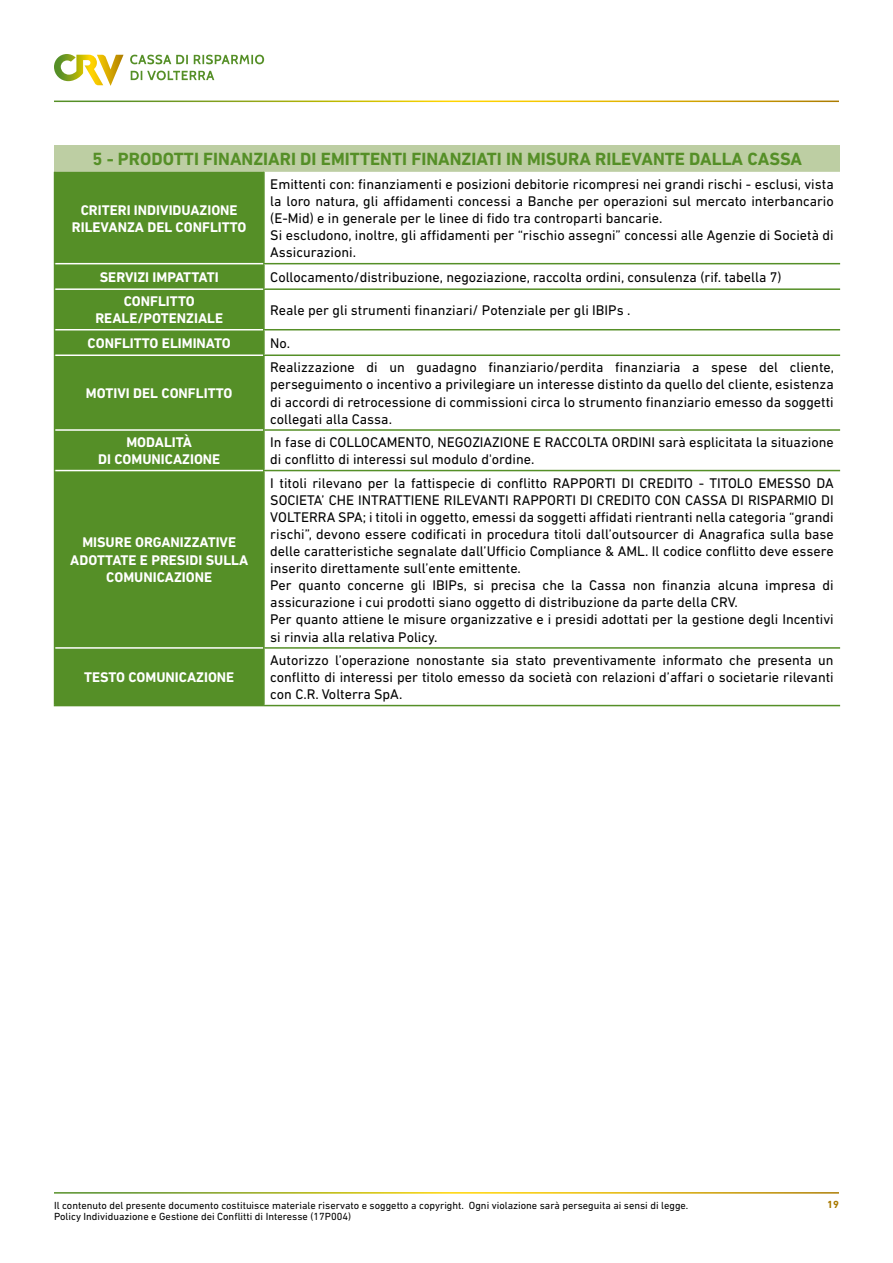
<style>
.page{position:relative;width:893px;height:1263px;background:#fff}
.page>*{position:absolute;margin:0;border:0;box-sizing:border-box;transform-origin:0 0}
.t1{font:700 18px "DIN Next LT Pro";color:#558f27}
.t2{font:14.25px/17.1px "DIN Next LT Pro";color:#000}
.t3{font:700 14.25px/17.1px "DIN Next LT Pro";color:#fff;text-align:center}
.t4{font:10.5px "DIN Next LT Pro";color:#000}
.t5{font:700 10.5px "DIN Next LT Pro";color:#a97a00}
</style>
<div class="page">
<svg style="left:54px;top:54px;width:70px;height:32px"></svg>
<svg style="left:130px;top:55px;width:134px;height:25px"></svg>
<div style="left:55px;top:146px;width:785px;height:26px;background:#bdcea3"></div>
<div style="left:55px;top:172px;width:208px;height:533px;background:#558f27"></div>
<svg style="left:265px;top:262px;width:575px;height:3px"></svg>
<svg style="left:265px;top:330px;width:575px;height:375px"></svg>
<hr style="left:263px;top:263px;width:577px;height:1px;background:#558f27">
<hr style="left:263px;top:288px;width:577px;height:2px;background:#558f27">
<hr style="left:54px;top:172px;width:1px;height:92px;background:#558f27">
<hr style="left:263px;top:172px;width:2px;height:91px;background:#558f27">
<svg style="left:54px;top:264px;width:1px;height:25px"></svg>
<hr style="left:263px;top:264px;width:2px;height:24px;background:#558f27">
<hr style="left:54px;top:289px;width:1px;height:41px;background:#558f27">
<hr style="left:263px;top:290px;width:2px;height:39px;background:#558f27">
<svg style="left:54px;top:330px;width:1px;height:25px"></svg>
<hr style="left:54px;top:355px;width:1px;height:75px;background:#558f27">
<hr style="left:54px;top:430px;width:1px;height:41px;background:#558f27">
<hr style="left:54px;top:471px;width:1px;height:177px;background:#558f27">
<hr style="left:54px;top:648px;width:1px;height:57px;background:#558f27">
<hr style="left:55px;top:263px;width:208px;height:1px;background:#fff">
<hr style="left:55px;top:288px;width:208px;height:2px;background:#fff">
<hr style="left:55px;top:329px;width:208px;height:1px;background:#fff">
<hr style="left:55px;top:354px;width:208px;height:2px;background:#fff">
<hr style="left:55px;top:429px;width:208px;height:2px;background:#fff">
<hr style="left:55px;top:470px;width:208px;height:1px;background:#fff">
<hr style="left:55px;top:647px;width:208px;height:2px;background:#fff">
<hr style="left:263px;top:330px;width:2px;height:24px;background:#558f27">
<hr style="left:263px;top:356px;width:2px;height:73px;background:#558f27">
<hr style="left:263px;top:431px;width:2px;height:39px;background:#558f27">
<hr style="left:263px;top:471px;width:2px;height:176px;background:#558f27">
<hr style="left:263px;top:649px;width:2px;height:56px;background:#558f27">
<hr style="left:263px;top:329px;width:577px;height:1px;background:#558f27">
<hr style="left:263px;top:354px;width:577px;height:2px;background:#558f27">
<hr style="left:263px;top:429px;width:577px;height:2px;background:#558f27">
<hr style="left:263px;top:470px;width:577px;height:1px;background:#558f27">
<hr style="left:263px;top:647px;width:577px;height:2px;background:#558f27">
<hr style="left:264px;top:705px;width:576px;height:1px;background:#558f27">
<hr style="left:54px;top:705px;width:210px;height:1px;background:#558f27">
<p class="t1" style="left:92px;top:149px;width:711px">5 - PRODOTTI FINANZIARI DI EMITTENTI FINANZIATI IN MISURA RILEVANTE DALLA CASSA</p>
<p class="t3" style="left:72px;top:201px;width:176px">CRITERI INDIVIDUAZIONE<br>RILEVANZA DEL CONFLITTO</p>
<p class="t2" style="left:270px;top:175px;width:565px">Emittenti con: finanziamenti e posizioni debitorie ricompresi nei grandi rischi - esclusi, vista la loro natura, gli affidamenti concessi a Banche per operazioni sul mercato interbancario (E-Mid) e in generale per le linee di fido tra controparti bancarie.<br>Si escludono, inoltre, gli affidamenti per “rischio assegni” concessi alle Agenzie di Società di Assicurazioni.</p>
<p class="t3" style="left:100px;top:268px;width:120px">SERVIZI IMPATTATI</p>
<p class="t2" style="left:270px;top:268px;width:513px">Collocamento/distribuzione, negoziazione, raccolta ordini, consulenza (rif. tabella 7)</p>
<p class="t3" style="left:95px;top:293px;width:129px">CONFLITTO<br>REALE/POTENZIALE</p>
<p class="t2" style="left:270px;top:301px;width:362px">Reale per gli strumenti finanziari/ Potenziale per gli IBIPs .</p>
<p class="t3" style="left:88px;top:334px;width:145px">CONFLITTO ELIMINATO</p>
<p class="t2" style="left:270px;top:334px;width:22px">No.</p>
<p class="t3" style="left:86px;top:385px;width:148px">MOTIVI DEL CONFLITTO</p>
<p class="t2" style="left:270px;top:359px;width:565px;text-align:justify">Realizzazione di un guadagno finanziario/perdita finanziaria a spese del cliente, perseguimento o incentivo a privilegiare un interesse distinto da quello del cliente, esistenza di accordi di retrocessione di commissioni circa lo strumento finanziario emesso da soggetti collegati alla Cassa.</p>
<p class="t3" style="left:98px;top:434px;width:124px">MODALITÀ<br>DI COMUNICAZIONE</p>
<p class="t2" style="left:270px;top:433px;width:565px">In fase di COLLOCAMENTO, NEGOZIAZIONE E RACCOLTA ORDINI sarà esplicitata la situazione di conflitto di interessi sul modulo d'ordine.</p>
<p class="t3" style="left:70px;top:534px;width:179px">MISURE ORGANIZZATIVE<br>ADOTTATE E PRESIDI SULLA<br>COMUNICAZIONE</p>
<p class="t3" style="left:84px;top:669px;width:152px">TESTO COMUNICAZIONE</p>
<p class="t2" style="left:270px;top:474px;width:565px">I titoli rilevano per la fattispecie di conflitto RAPPORTI DI CREDITO - TITOLO EMESSO DA SOCIETA’ CHE INTRATTIENE RILEVANTI RAPPORTI DI CREDITO CON CASSA DI RISPARMIO DI VOLTERRA SPA; i titoli in oggetto, emessi da soggetti affidati rientranti nella categoria “grandi rischi”, devono essere codificati in procedura titoli dall’outsourcer di Anagrafica sulla base delle caratteristiche segnalate dall’Ufficio Compliance &amp; AML. Il codice conflitto deve essere inserito direttamente sull’ente emittente.<br>Per quanto concerne gli IBIPs, si precisa che la Cassa non finanzia alcuna impresa di assicurazione i cui prodotti siano oggetto di distribuzione da parte della CRV.<br>Per quanto attiene le misure organizzative e i presidi adottati per la gestione degli Incentivi si rinvia alla relativa Policy.</p>
<p class="t2" style="left:270px;top:651px;width:565px;text-align:justify">Autorizzo l’operazione nonostante sia stato preventivamente informato che presenta un conflitto di interessi per titolo emesso da società con relazioni d’affari o societarie rilevanti con C.R. Volterra SpA.</p>
<p class="t4" style="left:54px;top:1199px;width:636px">Il contenuto del presente documento costituisce materiale riservato e soggetto a copyright. Ogni violazione sarà perseguita ai sensi di legge.</p>
<p class="t5" style="left:827px;top:1198px;width:13px">19</p>
<p class="t4" style="left:54px;top:1210px;width:299px">Policy Individuazione e Gestione dei Conflitti di Interesse (17P004)</p>
</div>
